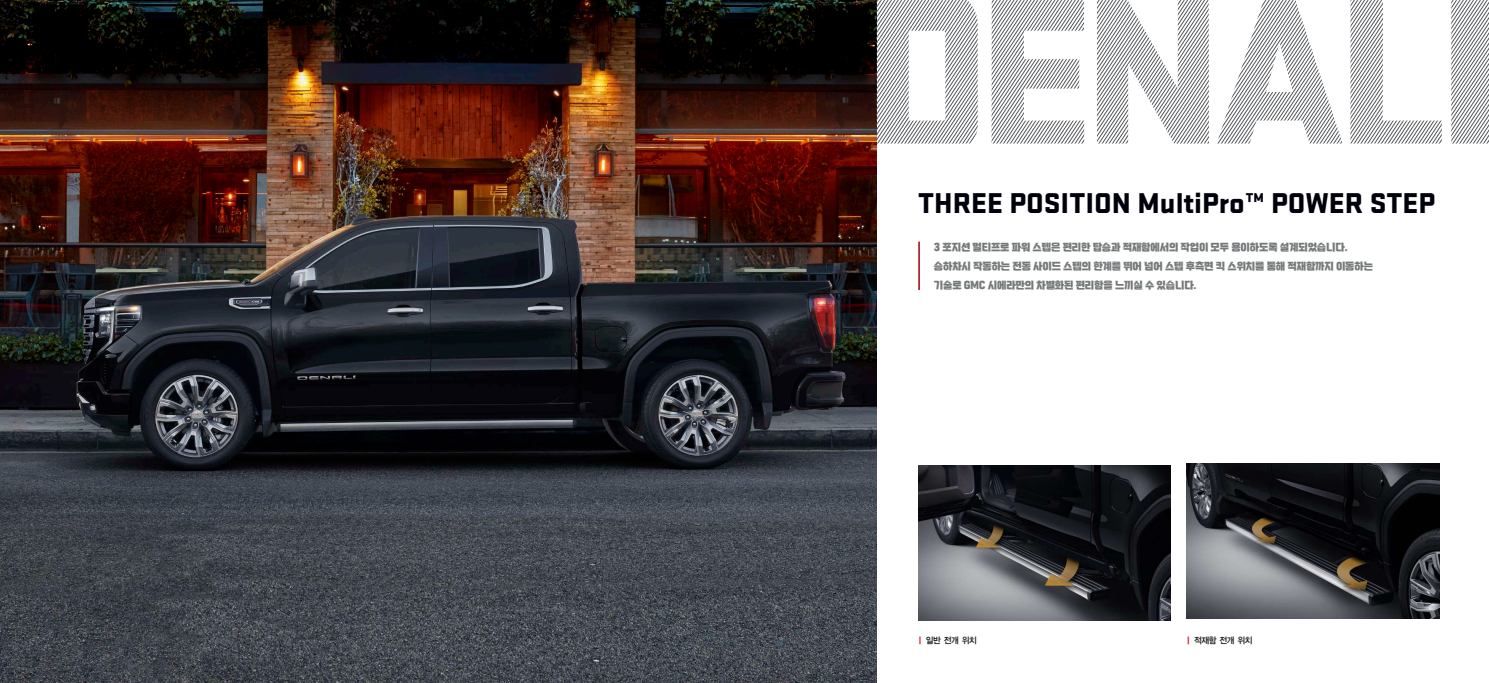
<style>
.page{position:relative;width:1489px;height:683px;background:#fff}
.page>*{position:absolute;margin:0;border:0;box-sizing:border-box;transform-origin:0 0}
.t1{font:900 29.75px "Stratum GMC";color:#00000b}
.t2{font:9.62px/19.2px "VITRO CORE OTF";color:#76797a;scale:.96 1}
.t3{font:8.75px "YGO14";letter-spacing:-.12em;color:#231f20;scale:.96 1}
.s1{font-family:"YGO16";color:#cd2027}
</style>
<div class="page">
<img style="left:0;top:0;width:876px;height:682px">
<svg style="left:876px;top:0;width:612px;height:143px"></svg>
<img style="left:918px;top:465px;width:252px;height:154px">
<img style="left:1186px;top:463px;width:252px;height:155px">
<hr style="left:918px;top:241px;width:1px;height:49px;background:#b9202e">
<h1 class="t1" style="left:918px;top:181px;width:518px">THREE POSITION MultiPro™ POWER STEP</h1>
<p class="t2" style="left:933px;top:237px;width:459px">3 포지션 멀티프로 파워 스텝은 편리한 탑승과 적재함에서의 작업이 모두 용이하도록 설계되었습니다. 승하차시 작동하는 전동 사이드 스텝의 한계를 뛰어 넘어 스텝 후측면 킥 스위치를 통해 적재함까지 이동하는 기술로 GMC 시에라만의 차별화된 편리함을 느끼실 수 있습니다.</p>
<p class="t3" style="left:918px;top:634px;width:63px"><span class="s1">|</span> 일반 전개 위치</p>
<p class="t3" style="left:1186px;top:634px;width:71px"><span class="s1">|</span> 적재함 전개 위치</p>
</div>
